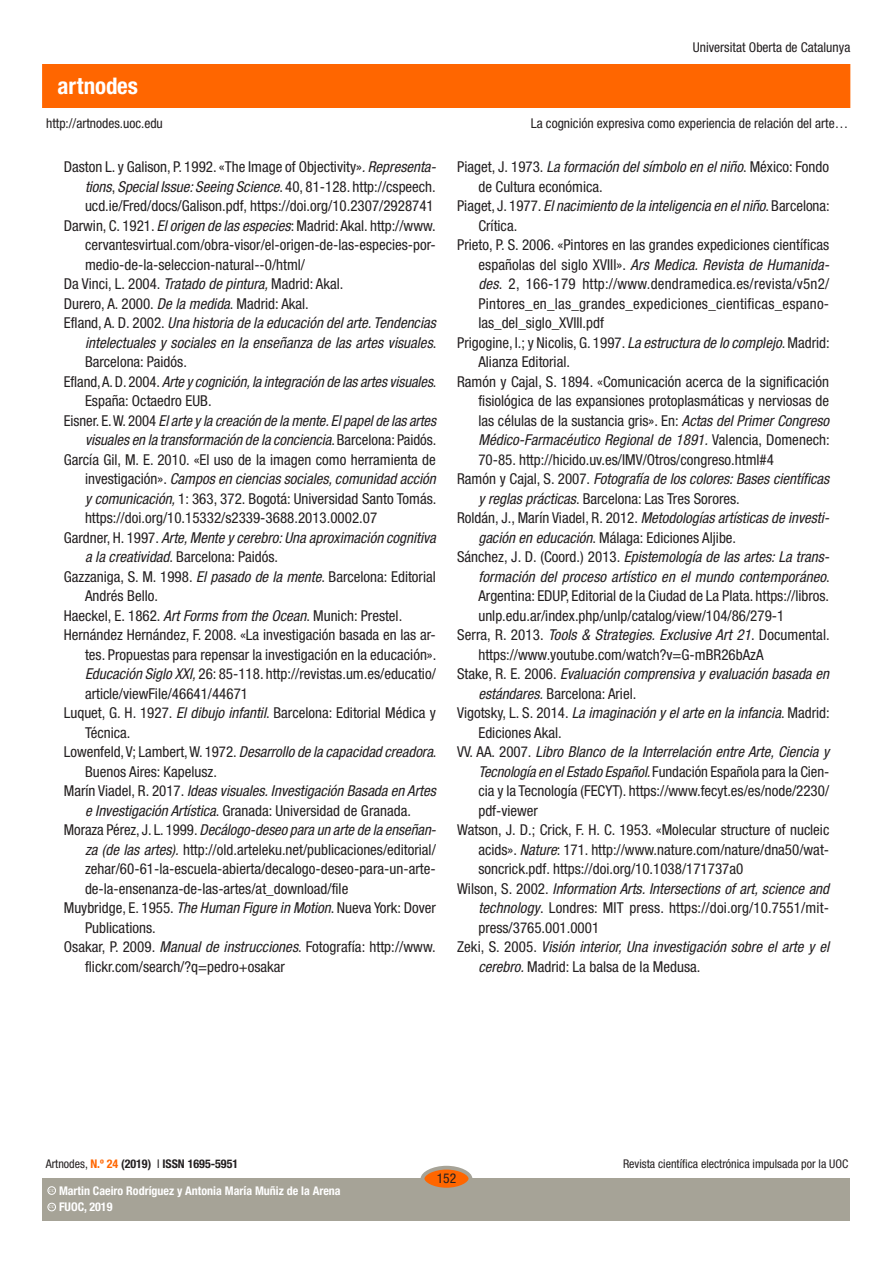
<style>
.page{position:relative;width:893px;height:1263px;background:#fff}
.page>*{position:absolute;margin:0;border:0;box-sizing:border-box;transform-origin:0 0}
.t1{font:700 condensed 22.95px "Helvetica Neue LT Std";color:#fff}
.BIBLIOGRAFIA{font:condensed 15px/19.5px "Helvetica Neue LT Std";color:#231f20;text-align:justify}
.BIBLIOGRAFIA-2{font:italic condensed 15px/19.5px "Helvetica Neue LT Std";color:#231f20}
.t2{font:condensed 13.5px "Helvetica Neue LT Std";color:#231f20}
.t3{font:700 condensed 12px "Helvetica Neue LT Std";color:#fff}
.t4{font:condensed 12px "Helvetica Neue LT Std";color:#231f20}
.t5{font:700 condensed 12px "Helvetica Neue LT Std";color:#231f20}
.t6{font:600 3.9px "Adobe Caslon Pro";color:#fff}
.s1{font-style:italic}
.s2{font-style:normal}
.s3{font-weight:400}
.s4{color:#f60}
</style>
<div class="page">
<div style="left:43px;top:65px;width:807px;height:42px;background:#f60"></div>
<div style="left:43px;top:1178px;width:807px;height:42px;background:#a6a397"></div>
<div style="left:422px;top:1168px;width:48px;height:21px;background:#f60;border-radius:50%"></div>
<div style="left:421px;top:1166px;width:51px;height:25px;border:4px solid #a6a397;border-radius:50%"></div>
<div style="left:48px;top:1203px;width:8px;height:8px;border:1px solid #fff;border-radius:50%"></div>
<div style="left:48px;top:1186px;width:8px;height:8px;border:1px solid #fff;border-radius:50%"></div>
<h1 class="t1" style="left:58px;top:72px;width:82px">artnodes</h1>
<p class="t2" style="left:46px;top:115px;width:118px">http://artnodes.uoc.edu</p>
<p class="BIBLIOGRAFIA" style="left:85px;top:157px;width:353px;text-indent:-21px">Daston L. y Galison, P. 1992. «The Image of Objectivity»<span class="s1">. Representa&shy;tions</span>, <span class="s1">Special Issue: Seeing Science</span>. 40, 81-128. http://cspeech. ucd.ie/Fred/docs/Galison.pdf, https://doi.org/10.2307/2928741</p>
<p class="BIBLIOGRAFIA" style="left:85px;top:216px;width:352px;text-indent:-21px">Darwin, C. 1921. <span class="s1">El origen de las especies</span>: Madrid: Akal. http://www. cervantesvirtual.com/obra-visor/el-origen-de-las-especies-por&shy;medio-de-la-seleccion-natural--0/html/</p>
<p class="BIBLIOGRAFIA" style="left:64px;top:274px;width:281px">Da Vinci, L. 2004. <span class="s1">Tratado de pintura,</span> Madrid: Akal.</p>
<p class="BIBLIOGRAFIA" style="left:64px;top:294px;width:247px">Durero, A. 2000. <span class="s1">De la medida</span>. Madrid: Akal.</p>
<p class="BIBLIOGRAFIA-2" style="left:85px;top:314px;width:353px;text-align:justify;text-indent:-21px"><span class="s2">Efland, A. D. 2002.</span> Una historia de la educación del arte. Tendencias intelectuales y sociales en la enseñanza de las artes visuales<span class="s2">.<br>Barcelona: Paidós.</span></p>
<p class="BIBLIOGRAFIA-2" style="left:85px;top:372px;width:353px;text-indent:-21px"><span class="s2">Efland, A. D. 2004.</span> Arte y cognición, la integración de las artes visuales<span class="s2">.<br>España: Octaedro EUB.</span></p>
<p class="BIBLIOGRAFIA-2" style="left:64px;top:411px;width:374px;text-align:right"><span class="s2">Eisner. E. W. 2004</span> El arte y la creación de la mente. El papel de las artes visuales en la transformación de la conciencia<span class="s2">. Barcelona: Paidós.</span></p>
<p class="BIBLIOGRAFIA" style="left:85px;top:450px;width:353px;text-indent:-21px">García Gil, M. E. 2010. «El uso de la imagen como herramienta de investigación». <span class="s1">Campos en ciencias sociales, comunidad acción y comunicación,</span> 1: 363, 372. Bogotá: Universidad Santo Tomás. https://doi.org/10.15332/s2339-3688.2013.0002.07</p>
<p class="BIBLIOGRAFIA-2" style="left:85px;top:528px;width:352px;text-indent:-21px"><span class="s2">Gardner, H. 1997.</span> Arte, Mente y cerebro: Una aproximación cognitiva a la creatividad<span class="s2">. Barcelona: Paidós.</span></p>
<p class="BIBLIOGRAFIA" style="left:85px;top:567px;width:352px;text-indent:-21px">Gazzaniga, S. M. 1998. <span class="s1">El pasado de la mente</span>. Barcelona: Editorial<br>Andrés Bello.</p>
<p class="BIBLIOGRAFIA" style="left:64px;top:606px;width:340px">Haeckel, E. 1862. <span class="s1">Art Forms from the Ocean</span>. Munich: Prestel.</p>
<p class="BIBLIOGRAFIA" style="left:85px;top:625px;width:353px;text-indent:-21px">Hernández Hernández, F. 2008. «La investigación basada en las ar&shy;tes. Propuestas para repensar la investigación en la educación».<br><span class="s1">Educación Siglo XXI,</span> 26: 85-118. http://revistas.um.es/educatio/ article/viewFile/46641/44671</p>
<p class="BIBLIOGRAFIA" style="left:85px;top:703px;width:352px;text-indent:-21px">Luquet, G. H. 1927. <span class="s1">El dibujo infantil</span>. Barcelona: Editorial Médica y<br>Técnica.</p>
<p class="BIBLIOGRAFIA" style="left:85px;top:742px;width:353px;text-indent:-21px">Lowenfeld, V; Lambert, W. 1972. <span class="s1">Desarrollo de la capacidad creadora</span>.<br>Buenos Aires: Kapelusz.</p>
<p class="BIBLIOGRAFIA-2" style="left:64px;top:782px;width:374px;text-align:center"><span class="s2">Marín Viadel, R. 2017.</span> Ideas visuales. Investigación Basada en Artes e Investigación Artística<span class="s2">. Granada: Universidad de Granada.</span></p>
<p class="BIBLIOGRAFIA" style="left:85px;top:820px;width:353px;text-indent:-21px">Moraza Pérez, J. L. 1999. <span class="s1">Decálogo-deseo para un arte de la enseñan&shy;za (de las artes).</span> http://old.arteleku.net/publicaciones/editorial/ zehar/60-61-la-escuela-abierta/decalogo-deseo-para-un-arte&shy;de-la-ensenanza-de-las-artes/at_download/file</p>
<p class="BIBLIOGRAFIA" style="left:85px;top:898px;width:352px;text-indent:-21px">Muybridge, E. 1955. <span class="s1">The Human Figure in Motion</span>. Nueva York: Dover<br>Publications.</p>
<p class="BIBLIOGRAFIA" style="left:85px;top:937px;width:352px;text-indent:-21px">Osakar, P. 2009. <span class="s1">Manual de instrucciones</span>. Fotografía: http://www. flickr.com/search/?q=pedro+osakar</p>
<p class="t2" style="left:693px;top:40px;width:159px">Universitat Oberta de Catalunya</p>
<p class="t2" style="left:531px;top:115px;width:319px">La cognición expresiva como experiencia de relación del arte…</p>
<p class="BIBLIOGRAFIA" style="left:478px;top:157px;width:352px;text-indent:-21px">Piaget, J. 1973. <span class="s1">La formación del símbolo en el niño</span>. México: Fondo de Cultura económica.</p>
<p class="BIBLIOGRAFIA-2" style="left:478px;top:197px;width:353px;text-indent:-21px"><span class="s2">Piaget, J. 1977.</span> El nacimiento de la inteligencia en el niño<span class="s2">. Barcelona:<br>Crítica.</span></p>
<p class="BIBLIOGRAFIA" style="left:478px;top:235px;width:353px;text-indent:-21px">Prieto, P. S. 2006. «Pintores en las grandes expediciones científicas españolas del siglo XVIII». <span class="s1">Ars Medica. Revista de Humanida&shy;des</span>. 2, 166-179 http://www.dendramedica.es/revista/v5n2/ Pintores_en_las_grandes_expediciones_cientificas_espano&shy;las_del_siglo_XVIII.pdf</p>
<p class="BIBLIOGRAFIA" style="left:478px;top:333px;width:353px;text-indent:-21px">Prigogine, I.; y Nicolis, G. 1997. <span class="s1">La estructura de lo complejo</span>. Madrid:<br>Alianza Editorial.</p>
<p class="BIBLIOGRAFIA" style="left:478px;top:372px;width:353px;text-indent:-21px">Ramón y Cajal, S. 1894. «Comunicación acerca de la significación fisiológica de las expansiones protoplasmáticas y nerviosas de las células de la sustancia gris». En: <span class="s1">Actas del Primer Congreso Médico-Farmacéutico Regional de 1891.</span> Valencia, Domenech:<br>70-85. http://hicido.uv.es/IMV/Otros/congreso.html#4</p>
<p class="BIBLIOGRAFIA-2" style="left:478px;top:470px;width:352px;text-indent:-21px"><span class="s2">Ramón y Cajal, S. 2007.</span> Fotografía de los colores: Bases científicas y reglas prácticas<span class="s2">. Barcelona: Las Tres Sorores.</span></p>
<p class="BIBLIOGRAFIA" style="left:478px;top:508px;width:353px;text-indent:-21px">Roldán, J., Marín Viadel, R. 2012. <span class="s1">Metodologías artísticas de investi&shy;gación en educación</span>. Málaga: Ediciones Aljibe.</p>
<p class="BIBLIOGRAFIA" style="left:478px;top:547px;width:353px;text-indent:-21px">Sánchez, J. D. (Coord.) 2013. <span class="s1">Epistemología de las artes: La trans&shy;formación del proceso artístico en el mundo contemporáneo</span>.<br>Argentina: EDUP, Editorial de la Ciudad de La Plata. https://libros. unlp.edu.ar/index.php/unlp/catalog/view/104/86/279-1</p>
<p class="BIBLIOGRAFIA" style="left:478px;top:625px;width:353px;text-indent:-21px">Serra, R. 2013. <span class="s1">Tools &amp; Strategies. Exclusive Art 21</span>. Documental. https://www.youtube.com/watch?v=G-mBR26bAzA</p>
<p class="BIBLIOGRAFIA-2" style="left:478px;top:665px;width:352px;text-indent:-21px"><span class="s2">Stake, R. E. 2006.</span> Evaluación comprensiva y evaluación basada en estándares. <span class="s2">Barcelona: Ariel.</span></p>
<p class="BIBLIOGRAFIA" style="left:478px;top:703px;width:353px;text-indent:-21px">Vigotsky, L. S. 2014. <span class="s1">La imaginación y el arte en la infancia</span>. Madrid:<br>Ediciones Akal.</p>
<p class="BIBLIOGRAFIA" style="left:478px;top:742px;width:352px;text-indent:-21px">VV. AA. 2007. <span class="s1">Libro Blanco de la Interrelación entre Arte, Ciencia y Tecnología en el Estado Español.</span> Fundación Española para la Cien&shy;cia y la Tecnología (FECYT). https://www.fecyt.es/es/node/2230/ pdf-viewer</p>
<p class="BIBLIOGRAFIA" style="left:478px;top:820px;width:353px;text-indent:-21px">Watson, J. D.; Crick, F. H. C. 1953. «Molecular structure of nucleic acids». <span class="s1">Nature</span>: 171. http://www.nature.com/nature/dna50/wat&shy;soncrick.pdf. https://doi.org/10.1038/171737a0</p>
<p class="BIBLIOGRAFIA" style="left:478px;top:879px;width:352px;text-indent:-21px">Wilson, S. 2002. <span class="s1">Information Arts. Intersections of art, science and technology</span>. Londres: MIT press. https://doi.org/10.7551/mit&shy;press/3765.001.0001</p>
<p class="BIBLIOGRAFIA-2" style="left:478px;top:938px;width:352px;text-indent:-21px"><span class="s2">Zeki, S. 2005.</span> Visión interior, Una investigación sobre el arte y el cerebro. <span class="s2">Madrid: La balsa de la Medusa.</span></p>
<p class="t5" style="left:46px;top:1157px;width:194px"><span class="s3">Artnodes,</span> <span class="s4">N.º 24</span> (2019) <span class="s3">I</span> ISSN 1695-5951</p>
<p class="t6" style="left:49px;top:1205px;width:7px">CC</p>
<p class="t3" style="left:59px;top:1200px;width:55px">FUOC, 2019</p>
<p class="t3" style="left:59px;top:1183px;width:283px">Martin Caeiro Rodríguez y Antonia María Muñiz de la Arena</p>
<p class="t6" style="left:49px;top:1188px;width:7px">CC</p>
<p class="t2" style="left:437px;top:1171px;width:21px">152</p>
<p class="t4" style="left:623px;top:1157px;width:227px">Revista científica electrónica impulsada por la UOC</p>
</div>
